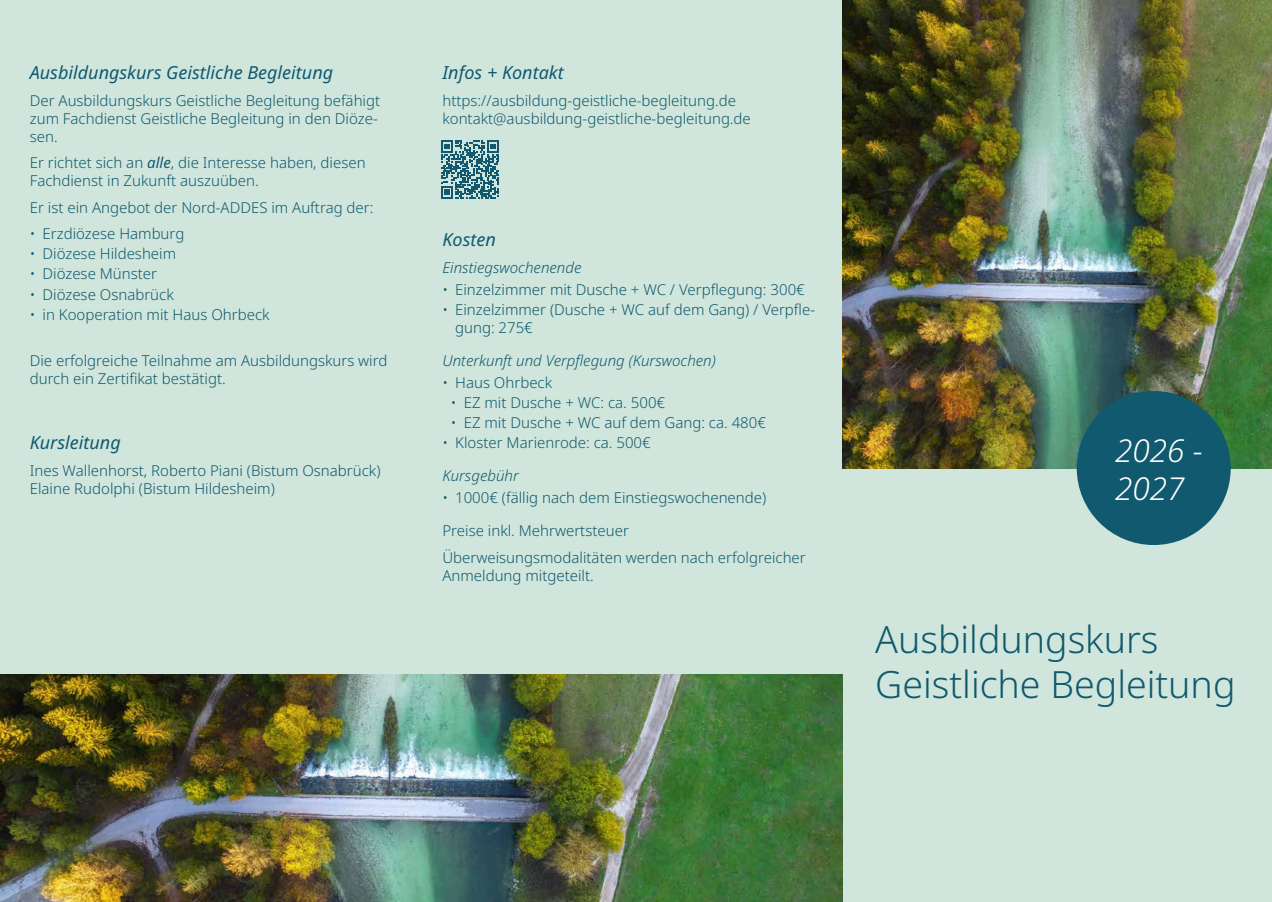
<style>
.page{position:relative;width:1272px;height:902px;background:#fff}
.page>*{position:absolute;margin:0;border:0;box-sizing:border-box;transform-origin:0 0}
.t1{font:300 37.5px/45px "Noto Sans";color:#10596e}
.t2{font:italic 300 31.5px/37.8px "Noto Sans";color:#fff}
.t3{font:italic 18px "Noto Sans";color:#10596e}
.t4{font:300 15px/18px "Noto Sans";color:#10596e}
.t5{font:italic 300 15px "Noto Sans";color:#10596e}
.s1{font-weight:400;font-style:italic}
</style>
<div class="page">
<div style="left:0;top:0;width:1271px;height:901px;background:#d0e6dc"></div>
<img style="left:842px;top:0;width:429px;height:468px">
<img style="left:0;top:674px;width:842px;height:227px">
<div style="left:1076px;top:391px;width:154px;height:154px;background:#10596e;border-radius:50%"></div>
<svg style="left:441px;top:140px;width:58px;height:58px"></svg>
<p class="t3" style="left:30px;top:59px;width:305px">Ausbildungskurs Geistliche Begleitung</p>
<p class="t4" style="left:30px;top:91px;width:352px">Der Ausbildungskurs Geistliche Begleitung befähigt zum Fachdienst Geistliche Begleitung in den Diöze&shy;sen.</p>
<p class="t4" style="left:30px;top:154px;width:337px">Er richtet sich an <span class="s1">alle</span>, die Interesse haben, diesen<br>Fachdienst in Zukunft auszuüben.</p>
<p class="t4" style="left:30px;top:198px;width:345px">Er ist ein Angebot der Nord-ADDES im Auftrag der:</p>
<p class="t4" style="left:30px;top:225px;width:156px">• Erzdiözese Hamburg</p>
<p class="t4" style="left:30px;top:245px;width:148px">• Diözese Hildesheim</p>
<p class="t4" style="left:30px;top:265px;width:129px">• Diözese Münster</p>
<p class="t4" style="left:30px;top:285px;width:145px">• Diözese Osnabrück</p>
<p class="t4" style="left:30px;top:305px;width:241px">• in Kooperation mit Haus Ohrbeck</p>
<p class="t4" style="left:30px;top:352px;width:359px">Die erfolgreiche Teilnahme am Ausbildungskurs wird durch ein Zertifikat bestätigt.</p>
<p class="t3" style="left:30px;top:429px;width:92px">Kursleitung</p>
<p class="t4" style="left:30px;top:461px;width:352px">Ines Wallenhorst, Roberto Piani (Bistum Osnabrück)<br>Elaine Rudolphi (Bistum Hildesheim)</p>
<p class="t3" style="left:442px;top:59px;width:123px">Infos + Kontakt</p>
<p class="t4" style="left:442px;top:91px;width:310px">https://ausbildung-geistliche-begleitung.de kontakt@ausbildung-geistliche-begleitung.de</p>
<p class="t3" style="left:442px;top:226px;width:55px">Kosten</p>
<p class="t5" style="left:442px;top:256px;width:140px">Einstiegswochenende</p>
<p class="t4" style="left:442px;top:280px;width:364px">• Einzelzimmer mit Dusche + WC / Verpflegung: 300€</p>
<p class="t4" style="left:455px;top:301px;width:361px;text-indent:-13px">• Einzelzimmer (Dusche + WC auf dem Gang) / Verpfle&shy;gung: 275€</p>
<p class="t5" style="left:442px;top:349px;width:275px">Unterkunft und Verpflegung (Kurswochen)</p>
<p class="t4" style="left:442px;top:374px;width:111px">• Haus Ohrbeck</p>
<p class="t4" style="left:451px;top:394px;width:216px">• EZ mit Dusche + WC: ca. 500€</p>
<p class="t4" style="left:451px;top:414px;width:316px">• EZ mit Dusche + WC auf dem Gang: ca. 480€</p>
<p class="t4" style="left:442px;top:434px;width:210px">• Kloster Marienrode: ca. 500€</p>
<p class="t5" style="left:442px;top:465px;width:78px">Kursgebühr</p>
<p class="t4" style="left:442px;top:482px;width:325px;line-height:32.7px">• 1000€ (fällig nach dem Einstiegswochenende)<br>Preise inkl. Mehrwertsteuer</p>
<p class="t4" style="left:442px;top:548px;width:365px">Überweisungsmodalitäten werden nach erfolgreicher<br>Anmeldung mitgeteilt.</p>
<h2 class="t2" style="left:1114px;top:432px;width:89px">2026 -<br>2027</h2>
<h1 class="t1" style="left:875px;top:617px;width:361px">Ausbildungskurs<br>Geistliche Begleitung</h1>
</div>
